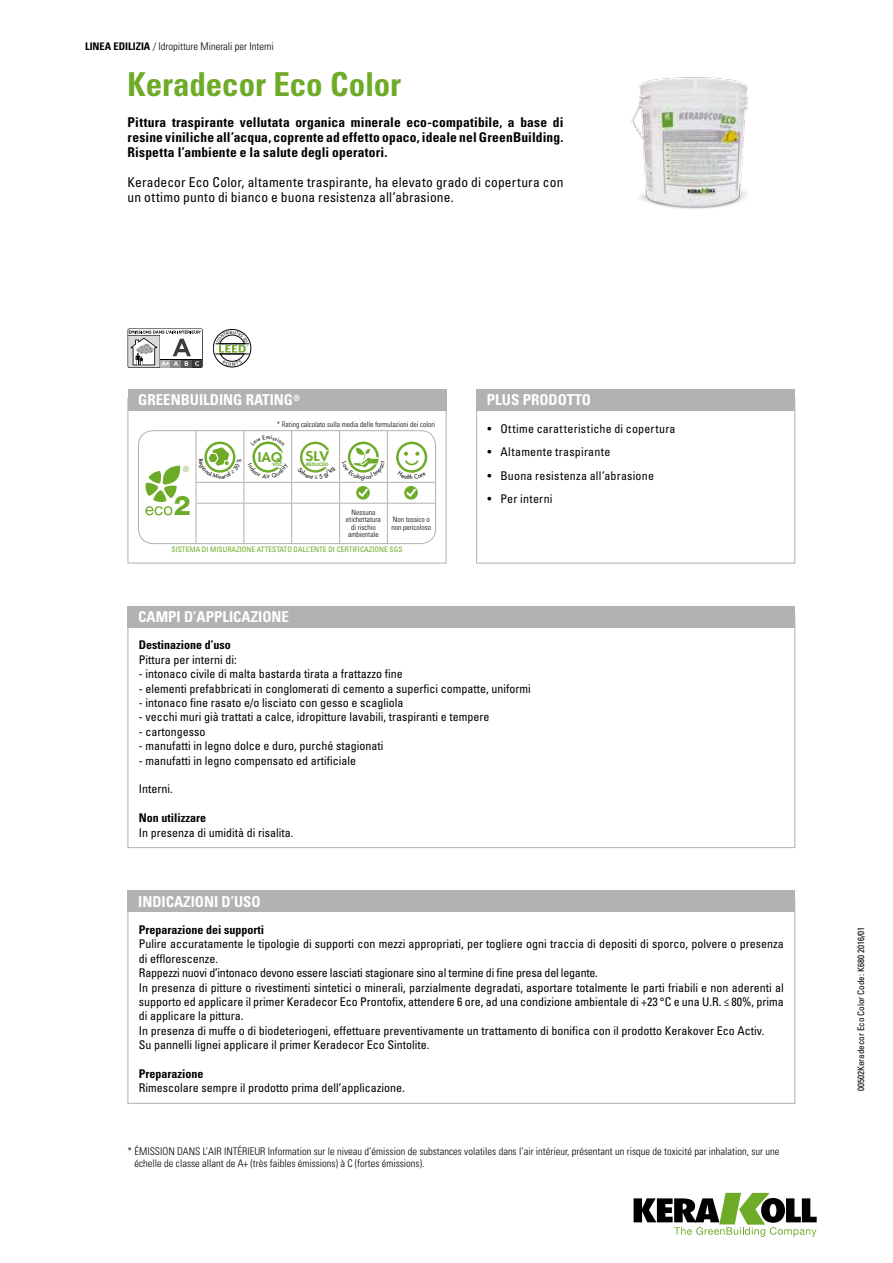
<style>
.page{position:relative;width:893px;height:1263px;background:#fff}
.page>*{position:absolute;margin:0;border:0;box-sizing:border-box;transform-origin:0 0}
.t1{font:700 condensed 33px "Univers LT Std";letter-spacing:-.005em;color:#6eab28}
.t2{font:800 27px "Helvetica Neue LT Std";color:#6eab28}
.t3{font:700 condensed 15px "Univers LT Std";color:#fff}
.t4{font:700 condensed 13.5px/15px "Univers LT Std";letter-spacing:.015em;color:#000;text-align:justify}
.t5{font:condensed 13.5px/15px "Univers LT Std";letter-spacing:.015em;color:#000}
.t6{font:800 13.2px "Futura Std";color:#6eab28;scale:1.15 1}
.t7{font:800 12.75px "Futura Std";color:#6eab28;scale:1.11 1}
.t8{font:condensed 12px/14.4px "Univers LT Std";color:#000}
.t9{font:condensed 12px "Univers LT Std";letter-spacing:.02em;color:#000}
.t10{font:700 condensed 12px "Univers LT Std";color:#000}
.t11{font:condensed 12px "Univers LT Std";letter-spacing:.025em;color:#000}
.t12{font:300 condensed 10.5px/12px "Univers LT Std";color:#000}
.t13{font:condensed 9px "Univers LT Std";color:#000}
.t14{font:300 condensed 7.8px "Univers LT Std";color:#6eab28}
.t15{font:300 condensed 7.5px/7.5px "Univers LT Std";color:#000;text-align:center}
.t16{font:condensed 7.5px "Univers LT Std";color:#6eab28}
.t17{font:800 4.5px "Futura Std";color:#6eab28;scale:1.2 1}
.t18{font:800 4.35px "Futura Std";color:#6eab28;scale:1.11 1}
.s1{font-weight:700}
.s2{font-size:13.05px}
</style>
<div class="page">
<svg style="left:634px;top:1193px;width:183px;height:44px"></svg>
<div style="left:476px;top:398px;width:319px;height:165px;border:1px solid #b3b2b2"></div>
<div style="left:128px;top:398px;width:318px;height:165px;border:1px solid #b3b2b2"></div>
<div style="left:128px;top:389px;width:318px;height:21px;background:#b3b2b2"></div>
<div style="left:476px;top:389px;width:319px;height:21px;background:#b3b2b2"></div>
<div style="left:213px;top:329px;width:38px;height:38px;border:1px solid #000;border-radius:50%"></div>
<hr style="left:215px;top:354px;width:34px;height:1px;background:#000">
<hr style="left:216px;top:343px;width:33px;height:1px;background:#000">
<svg style="left:128px;top:328px;width:75px;height:40px"></svg>
<svg style="left:128px;top:329px;width:74px;height:38px"></svg>
<img style="left:631px;top:77px;width:118px;height:132px">
<div style="left:128px;top:606px;width:667px;height:21px;background:#b3b2b2"></div>
<div style="left:128px;top:890px;width:667px;height:22px;background:#b3b2b2"></div>
<div style="left:138px;top:430px;width:298px;height:114px;border:1px solid #b3b2b2;border-radius:15px"></div>
<hr style="left:244px;top:430px;width:1px;height:52px;background:#b3b2b2">
<hr style="left:291px;top:430px;width:1px;height:52px;background:#b3b2b2">
<hr style="left:339px;top:430px;width:1px;height:52px;background:#b3b2b2">
<hr style="left:387px;top:482px;width:48px;height:1px;background:#b3b2b2">
<hr style="left:196px;top:503px;width:48px;height:1px;background:#b3b2b2">
<hr style="left:196px;top:504px;width:1px;height:39px;background:#b3b2b2">
<hr style="left:244px;top:503px;width:48px;height:1px;background:#b3b2b2">
<hr style="left:243px;top:504px;width:1px;height:39px;background:#b3b2b2">
<hr style="left:292px;top:503px;width:48px;height:1px;background:#b3b2b2">
<hr style="left:291px;top:504px;width:1px;height:39px;background:#b3b2b2">
<hr style="left:340px;top:503px;width:47px;height:1px;background:#b3b2b2">
<hr style="left:339px;top:504px;width:1px;height:39px;background:#b3b2b2">
<hr style="left:387px;top:503px;width:48px;height:1px;background:#b3b2b2">
<hr style="left:387px;top:504px;width:1px;height:39px;background:#b3b2b2">
<hr style="left:387px;top:430px;width:1px;height:52px;background:#b3b2b2">
<hr style="left:196px;top:430px;width:1px;height:52px;background:#b3b2b2">
<div style="left:396px;top:442px;width:31px;height:31px;border:2px solid #6eab28;border-radius:50%"></div>
<svg style="left:404px;top:452px;width:15px;height:13px"></svg>
<svg style="left:404px;top:486px;width:14px;height:14px"></svg>
<svg style="left:407px;top:488px;width:9px;height:9px"></svg>
<svg style="left:145px;top:466px;width:36px;height:49px"></svg>
<svg style="left:216px;top:331px;width:32px;height:35px"></svg>
<svg style="left:196px;top:435px;width:192px;height:68px"></svg>
<svg style="left:405px;top:471px;width:14px;height:2px"></svg>
<p class="t12" style="left:85px;top:40px;width:190px"><span class="s1">LINEA EDILIZIA</span> / Idropitture Minerali per Interni</p>
<h1 class="t1" style="left:128px;top:64px;width:275px">Keradecor Eco Color</h1>
<p class="t4" style="left:128px;top:114px;width:437px">Pittura traspirante vellutata organica minerale eco-compatibile, a base di resine viniliche all’acqua, coprente ad effetto opaco, ideale nel GreenBuilding.<br>Rispetta l’ambiente e la salute degli operatori.</p>
<p class="t5" style="left:128px;top:174px;width:437px">Keradecor Eco Color, altamente traspirante, ha elevato grado di copertura con un ottimo punto di bianco e buona resistenza all’abrasione.</p>
<p class="t3" style="left:138px;top:391px;width:164px">GREENBUILDING RATING<sup>®</sup></p>
<p class="t3" style="left:487px;top:391px;width:106px">PLUS PRODOTTO</p>
<p class="t14" style="left:183px;top:465px;width:8px">®</p>
<h2 class="t2" style="left:174px;top:490px;width:19px">2</h2>
<p class="t15" style="left:277px;top:421px;width:160px">* Rating calcolato sulla media delle formulazioni dei colori</p>
<p class="t7" style="left:258px;top:449px;width:23px"><span class="s2">I</span>AQ</p>
<p class="t18" style="left:272px;top:462px;width:10px">VOC</p>
<p class="t6" style="left:305px;top:448px;width:22px">SLV</p>
<p class="t17" style="left:306px;top:461px;width:20px">REDUCED</p>
<p class="t15" style="left:346px;top:508px;width:36px">Nessuna etichettatura di rischio ambientale</p>
<p class="t15" style="left:392px;top:516px;width:41px;text-align:left">Non tossico o non pericoloso</p>
<p class="t16" style="left:172px;top:544px;width:233px">SISTEMA DI MISURAZIONE ATTESTATO DALL’ENTE DI CERTIFICAZIONE SGS</p>
<p class="t3" style="left:138px;top:607px;width:152px">CAMPI D’APPLICAZIONE</p>
<p class="t9" style="left:488px;top:421px;width:189px">• Ottime caratteristiche di copertura</p>
<p class="t11" style="left:488px;top:444px;width:124px">• Altamente traspirante</p>
<p class="t9" style="left:488px;top:468px;width:168px">• Buona resistenza all’abrasione</p>
<p class="t9" style="left:488px;top:491px;width:66px">• Per interni</p>
<p class="t10" style="left:139px;top:638px;width:93px">Destinazione d’uso</p>
<p class="t8" style="left:139px;top:652px;width:99px">Pittura per interni di:</p>
<p class="t8" style="left:139px;top:666px;width:265px">- intonaco civile di malta bastarda tirata a frattazzo fine</p>
<p class="t8" style="left:139px;top:681px;width:393px">- elementi prefabbricati in conglomerati di cemento a superfici compatte, uniformi</p>
<p class="t8" style="left:139px;top:695px;width:266px">- intonaco fine rasato e/o lisciato con gesso e scagliola</p>
<p class="t8" style="left:139px;top:710px;width:352px">- vecchi muri già trattati a calce, idropitture lavabili, traspiranti e tempere</p>
<p class="t8" style="left:139px;top:724px;width:68px">- cartongesso</p>
<p class="t8" style="left:139px;top:738px;width:246px">- manufatti in legno dolce e duro, purché stagionati</p>
<p class="t8" style="left:139px;top:753px;width:219px">- manufatti in legno compensato ed artificiale</p>
<p class="t8" style="left:139px;top:782px;width:35px">Interni.</p>
<p class="t10" style="left:139px;top:810px;width:69px">Non utilizzare</p>
<p class="t8" style="left:139px;top:825px;width:156px">In presenza di umidità di risalita.</p>
<p class="t3" style="left:138px;top:892px;width:124px">INDICAZIONI D’USO</p>
<p class="t10" style="left:139px;top:922px;width:127px">Preparazione dei supporti</p>
<p class="t8" style="left:139px;top:937px;width:646px">Pulire accuratamente le tipologie di supporti con mezzi appropriati, per togliere ogni traccia di depositi di sporco, polvere o presenza di efflorescenze.<br>Rappezzi nuovi d’intonaco devono essere lasciati stagionare sino al termine di fine presa del legante.<br>In presenza di pitture o rivestimenti sintetici o minerali, parzialmente degradati, asportare totalmente le parti friabili e non aderenti al supporto ed applicare il primer Keradecor Eco Prontofix, attendere 6 ore, ad una condizione ambientale di +23 °C e una U.R. ≤ 80%, prima di applicare la pittura.<br>In presenza di muffe o di biodeteriogeni, effettuare preventivamente un trattamento di bonifica con il prodotto Kerakover Eco Activ.<br>Su pannelli lignei applicare il primer Keradecor Eco Sintolite.</p>
<p class="t10" style="left:139px;top:1066px;width:66px">Preparazione</p>
<p class="t8" style="left:139px;top:1081px;width:267px">Rimescolare sempre il prodotto prima dell’applicazione.</p>
<p class="t12" style="left:135px;top:1145px;width:646px;text-indent:-7px">* ÉMISSION DANS L’AIR INTÉRIEUR Information sur le niveau d’émission de substances volatiles dans l’air intérieur, présentant un risque de toxicité par inhalation, sur une échelle de classe allant de A+ (très faibles émissions) à C (fortes émissions).</p>
<p class="t13" style="left:855px;top:1091px;width:166px;rotate:-90deg">00502Keradecor Eco Color Code: K680 2016/01</p>
</div>
